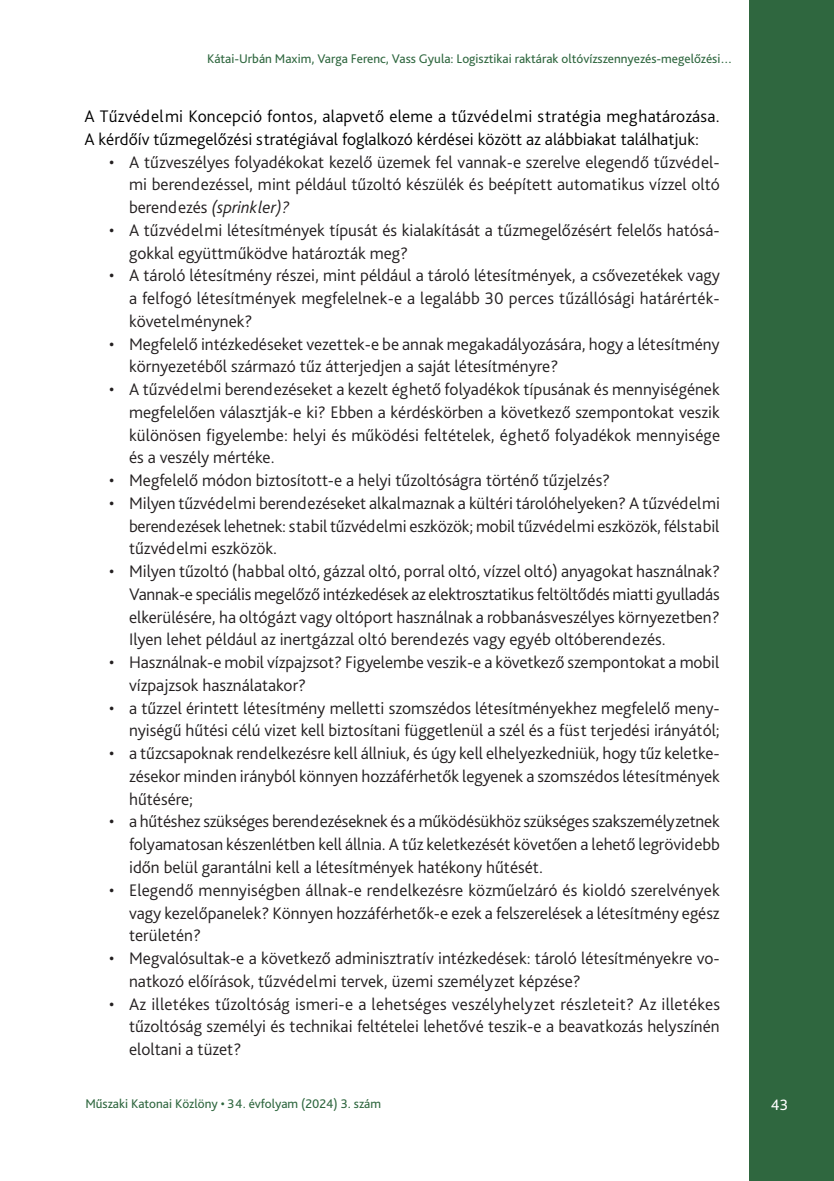
<style>
.page{position:relative;width:834px;height:1181px;background:#fff}
.page>*{position:absolute;margin:0;border:0;box-sizing:border-box;transform-origin:0 0}
.t1{font:300 17.5px/22.8px "Bliss Pro";color:#231f20;text-align:justify}
.Szöveg_1st___3_mm{font:300 17.5px/22.8px "Bliss Pro";color:#000}
.t2{font:15.75px "Bliss Pro";color:#fff}
.t3{font:13.12px "Bliss Pro";color:#2f673f}
.s1{font-style:italic}
</style>
<div class="page">
<div style="left:749px;top:0;width:84px;height:1181px;background:#2f673f"></div>
<p class="t3" style="left:207px;top:50px;width:526px">Kátai-Urbán Maxim, Varga Ferenc, Vass Gyula: Logisztikai raktárak oltóvízszennyezés-megelőzési…</p>
<p class="Szöveg_1st___3_mm" style="left:84px;top:104px;width:636px">A Tűzvédelmi Koncepció fontos, alapvető eleme a tűzvédelmi stratégia meghatározása.<br>A kérdőív tűzmegelőzési stratégiával foglalkozó kérdései között az alábbiakat találhatjuk:</p>
<p class="t1" style="left:129px;top:150px;width:592px;text-indent:-20px">• A tűzveszélyes folyadékokat kezelő üzemek fel vannak-e szerelve elegendő tűzvédel&shy;mi berendezéssel, mint például tűzoltó készülék és beépített automatikus vízzel oltó berendezés <span class="s1">(sprinkler)?</span></p>
<p class="t1" style="left:129px;top:218px;width:592px;text-indent:-20px">• A tűzvédelmi létesítmények típusát és kialakítását a tűzmegelőzésért felelős hatósá&shy;gokkal együttműködve határozták meg?</p>
<p class="t1" style="left:129px;top:264px;width:592px;text-indent:-20px">• A tároló létesítmény részei, mint például a tároló létesítmények, a csővezetékek vagy a felfogó létesítmények megfelelnek-e a legalább 30 perces tűzállósági határérték&shy;követelménynek?</p>
<p class="t1" style="left:129px;top:332px;width:591px;text-indent:-20px">• Megfelelő intézkedéseket vezettek-e be annak megakadályozására, hogy a létesítmény környezetéből származó tűz átterjedjen a saját létesítményre?</p>
<p class="t1" style="left:129px;top:377px;width:592px;text-indent:-20px">• A tűzvédelmi berendezéseket a kezelt éghető folyadékok típusának és mennyiségének megfelelően választják-e ki? Ebben a kérdéskörben a következő szempontokat veszik különösen figyelembe: helyi és működési feltételek, éghető folyadékok mennyisége és a veszély mértéke.</p>
<p class="t1" style="left:109px;top:468px;width:502px">• Megfelelő módon biztosított-e a helyi tűzoltóságra történő tűzjelzés?</p>
<p class="t1" style="left:129px;top:491px;width:592px;text-indent:-20px">• Milyen tűzvédelmi berendezéseket alkalmaznak a kültéri tárolóhelyeken? A tűzvédelmi berendezések lehetnek: stabil tűzvédelmi eszközök; mobil tűzvédelmi eszközök, félstabil tűzvédelmi eszközök.</p>
<p class="t1" style="left:129px;top:559px;width:592px;text-indent:-20px">• Milyen tűzoltó (habbal oltó, gázzal oltó, porral oltó, vízzel oltó) anyagokat használnak?<br>Vannak-e speciális megelőző intézkedések az elektrosztatikus feltöltődés miatti gyulladás elkerülésére, ha oltógázt vagy oltóport használnak a robbanásveszélyes környezetben?<br>Ilyen lehet például az inertgázzal oltó berendezés vagy egyéb oltóberendezés.</p>
<p class="t1" style="left:129px;top:650px;width:591px;text-indent:-20px">• Használnak-e mobil vízpajzsot? Figyelembe veszik-e a következő szempontokat a mobil vízpajzsok használatakor?</p>
<p class="t1" style="left:109px;top:696px;width:612px;text-align:right">• a tűzzel érintett létesítmény melletti szomszédos létesítményekhez megfelelő men - nyiségű hűtési célú vizet kell biztosítani függetlenül a szél és a füst terjedési irányától;</p>
<p class="t1" style="left:129px;top:741px;width:592px;text-indent:-20px">• a tűzcsapoknak rendelkezésre kell állniuk, és úgy kell elhelyezkedniük, hogy tűz keletke&shy;zésekor minden irányból könnyen hozzáférhetők legyenek a szomszédos létesítmények hűtésére;</p>
<p class="t1" style="left:129px;top:810px;width:592px;text-indent:-20px">• a hűtéshez szükséges berendezéseknek és a működésükhöz szükséges szakszemélyzetnek folyamatosan készenlétben kell állnia. A tűz keletkezését követően a lehető legrövidebb időn belül garantálni kell a létesítmények hatékony hűtését.</p>
<p class="t1" style="left:129px;top:878px;width:592px;text-indent:-20px">• Elegendő mennyiségben állnak-e rendelkezésre közműelzáró és kioldó szerelvények vagy kezelőpanelek? Könnyen hozzáférhetők-e ezek a felszerelések a létesítmény egész területén?</p>
<p class="t1" style="left:129px;top:946px;width:592px;text-indent:-20px">• Megvalósultak-e a következő adminisztratív intézkedések: tároló létesítményekre vo&shy;natkozó előírások, tűzvédelmi tervek, üzemi személyzet képzése?</p>
<p class="t1" style="left:129px;top:992px;width:592px;text-indent:-20px">• Az illetékes tűzoltóság ismeri-e a lehetséges veszélyhelyzet részleteit? Az illetékes tűzoltóság személyi és technikai feltételei lehetővé teszik-e a beavatkozás helyszínén eloltani a tüzet?</p>
<p class="t3" style="left:85px;top:1095px;width:297px">Műszaki Katonai Közlöny • 34. évfolyam (2024) 3. szám</p>
<p class="t2" style="left:770px;top:1095px;width:19px">43</p>
</div>
